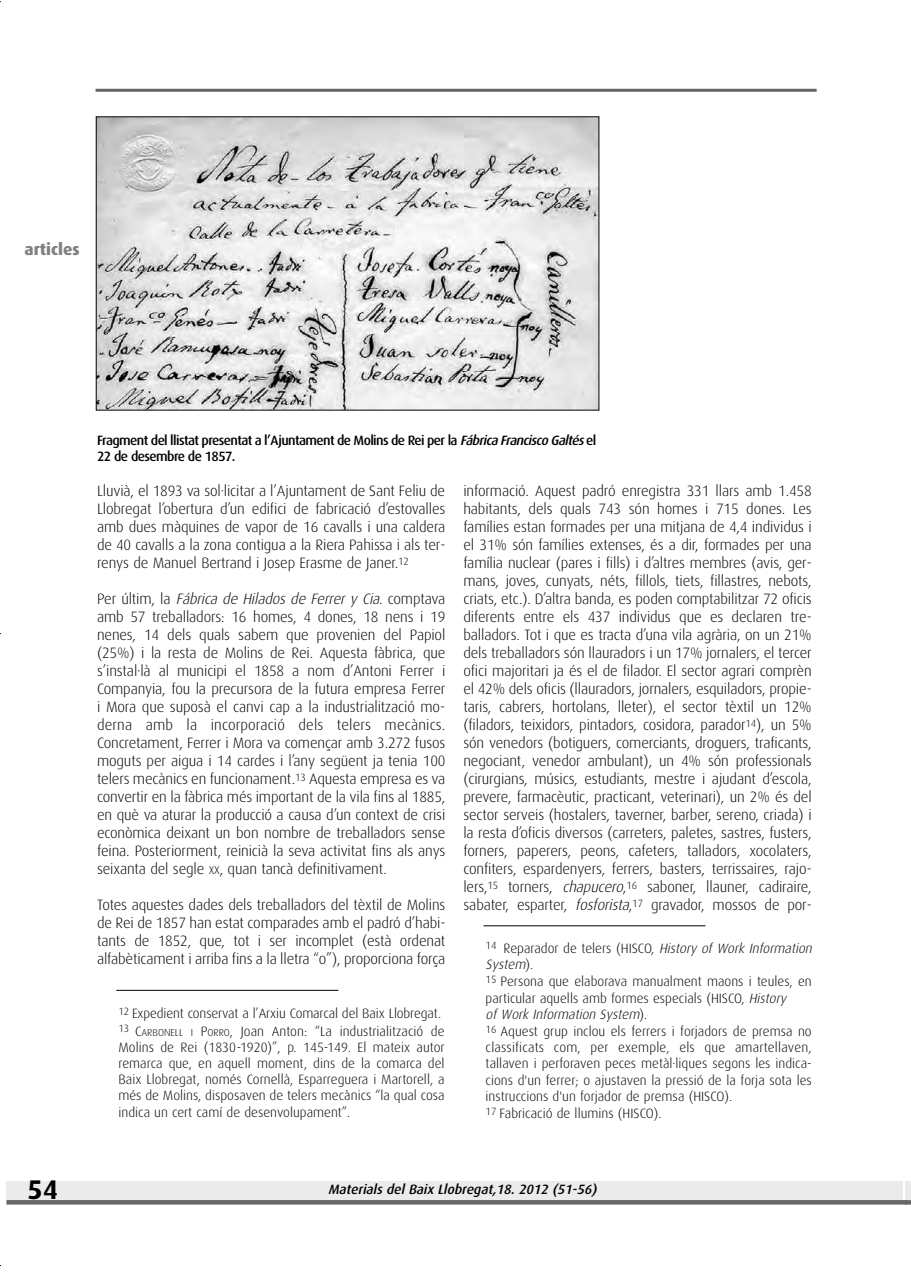
<style>
.page{position:relative;width:911px;height:1273px;background:#fff}
.page>*{position:absolute;margin:0;border:0;box-sizing:border-box;transform-origin:0 0}
.t1{font:700 27px "Dax";color:#000}
.t2{font:800 16.5px "Dax";color:#808080}
.t3{font:300 15px/18px "Dax";letter-spacing:-.01em;color:#000;text-align:justify}
.t4{font:300 13.5px/16.5px "Dax";color:#000}
.t5{font:500 13.5px/16.2px "Dax";letter-spacing:-.045em;color:#000}
.t6{font:italic 500 13.5px "Dax";color:#000}
.s1{font-style:italic}
.s2{font-size:11.25px}
.s3{font-size:10.2px}
</style>
<div class="page">
<div style="left:6px;top:1180px;width:896px;height:21px;background:#ebebeb"></div>
<div style="left:904px;top:1180px;width:6px;height:21px;background:#ebebeb"></div>
<hr style="left:116px;top:989px;width:222px;height:1px;background:#000">
<div style="left:6px;top:1199px;width:900px;height:5px;background:#666"></div>
<hr style="left:95px;top:89px;width:721px;height:3px;background:#666">
<svg style="left:904px;top:1199px;width:6px;height:5px"></svg>
<img style="left:98px;top:118px;width:499px;height:290px">
<hr style="left:483px;top:925px;width:222px;height:1px;background:#000">
<p class="t2" style="left:24px;top:242px;width:57px">articles</p>
<h1 class="t1" style="left:28px;top:1177px;width:32px">54</h1>
<p class="t5" style="left:97px;top:433px;width:500px">Fragment del llistat presentat a l’Ajuntament de Molins de Rei per la <span class="s1">FábricaFrancisco Galtés</span>el<br>22 de desembre de 1857.</p>
<p class="t3" style="left:97px;top:482px;width:350px">Lluvià, el 1893 va sol·licitar a l’Ajuntament de Sant Feliu de Llobregat l’obertura d’un edifici de fabricació d’estovalles amb dues màquines de vapor de 16 cavalls i una caldera de 40 cavalls a la zona contigua a la Riera Pahissa i als ter&shy;renys de Manuel Bertrand i Josep Erasme de Janer.<sup>12</sup></p>
<p class="t3" style="left:97px;top:590px;width:350px">P e r ú l t i m , l a <span class="s1">Fábrica de Hilados de Ferrer y Cia</span>. c o m p t a v a amb 57 treballadors: 16 homes, 4 dones, 18 nens i 19 nenes, 14 dels quals sabem que provenien del Papiol (25%) i la resta de Molins de Rei. Aquesta fàbrica, que s’instal·là al municipi el 1858 a nom d’Antoni Ferrer i Companyia, fou la precursora de la futura empresa Ferrer i Mora que suposà el canvi cap a la industrialització mo&shy;derna amb la incorporació dels telers mecànics.<br>Concretament, Ferrer i Mora va començar amb 3.272 fusos moguts per aigua i 14 cardes i l’any següent ja tenia 100 telers mecànics en funcionament.<sup>13</sup> Aquesta empresa es va convertir en la fàbrica més important de la vila fins al 1885, en què va aturar la producció a causa d’un context de crisi econòmica deixant un bon nombre de treballadors sense feina. Posteriorment, reinicià la seva activitat fins als anys seixanta del segle <span class="s2">XX</span>, quan tancà definitivament.</p>
<p class="t3" style="left:97px;top:896px;width:350px">Totes aquestes dades dels treballadors del tèxtil de Molins de Rei de 1857 han estat comparades amb el padró d’habi&shy;tants de 1852, que, tot i ser incomplet (està ordenat alfabèticament i arriba fins a la lletra “o”), proporciona força</p>
<p class="t4" style="left:118px;top:1005px;width:327px"><sup>12</sup> Expedient conservat a l’Arxiu Comarcal del Baix Llobregat.<br><sup>13</sup> C<span class="s3">ARBONELL I</span> P<span class="s3">ORRO</span>, Joan Anton: “La industrialització de Molins de Rei (1830-1920)”, p. 145-149. El mateix autor remarca que, en aquell moment, dins de la comarca del Baix Llobregat, només Cornellà, Esparreguera i Martorell, a més de Molins, disposaven de telers mecànics “la qual cosa indica un cert camí de desenvolupament”.</p>
<p class="t3" style="left:463px;top:482px;width:350px">informació. Aquest padró enregistra 331 llars amb 1.458 habitants, dels quals 743 són homes i 715 dones. Les famílies estan formades per una mitjana de 4,4 individus i el 31% són famílies extenses, és a dir, formades per una família nuclear (pares i fills) i d’altres membres (avis, ger&shy;mans, joves, cunyats, néts, fillols, tiets, fillastres, nebots, criats, etc.). D’altra banda, es poden comptabilitzar 72 oficis diferents entre els 437 individus que es declaren tre&shy;balladors. Tot i que es tracta d’una vila agrària, on un 21% dels treballadors són llauradors i un 17% jornalers, el tercer ofici majoritari ja és el de filador. El sector agrari comprèn el 42% dels oficis (llauradors, jornalers, esquiladors, propie&shy;taris, cabrers, hortolans, lleter), el sector tèxtil un 12% (filadors, teixidors, pintadors, cosidora, parador<sup>14</sup>), un 5% són venedors (botiguers, comerciants, droguers, traficants, negociant, venedor ambulant), un 4% són professionals (cirurgians, músics, estudiants, mestre i ajudant d’escola, prevere, farmacèutic, practicant, veterinari), un 2% és del sector serveis (hostalers, taverner, barber, sereno, criada) i la resta d’oficis diversos (carreters, paletes, sastres, fusters, forners, paperers, peons, cafeters, talladors, xocolaters, confiters, espardenyers, ferrers, basters, terrissaires, rajo&shy;lers,<sup>15</sup> torners, <span class="s1">chapucero</span>,<sup>16</sup> saboner, llauner, cadiraire, sabater, esparter, <span class="s1">fosforista</span>,<sup>17</sup> gravador, mossos de por-</p>
<p class="t4" style="left:485px;top:940px;width:330px"><sup>14</sup> Reparador de telers (HISCO, <span class="s1">History of Work Information System</span>) .<br><sup>15</sup> Persona que elaborava manualment maons i teules, en particular aquells amb formes especials (HISCO, <span class="s1">History<br>of Work Information System</span>) .<br><sup>16</sup> Aquest grup inclou els ferrers i forjadors de premsa no classificats com, per exemple, els que amartellaven, tallaven i perforaven peces metàl·liques segons les indica&shy;cions d'un ferrer; o ajustaven la pressió de la forja sota les instruccions d'un forjador de premsa (HISCO).<br><sup>17</sup> Fabricació de llumins (HISCO).</p>
<p class="t6" style="left:328px;top:1183px;width:272px">Materials del Baix Llobregat,18. 2012 (51-56)</p>
</div>
